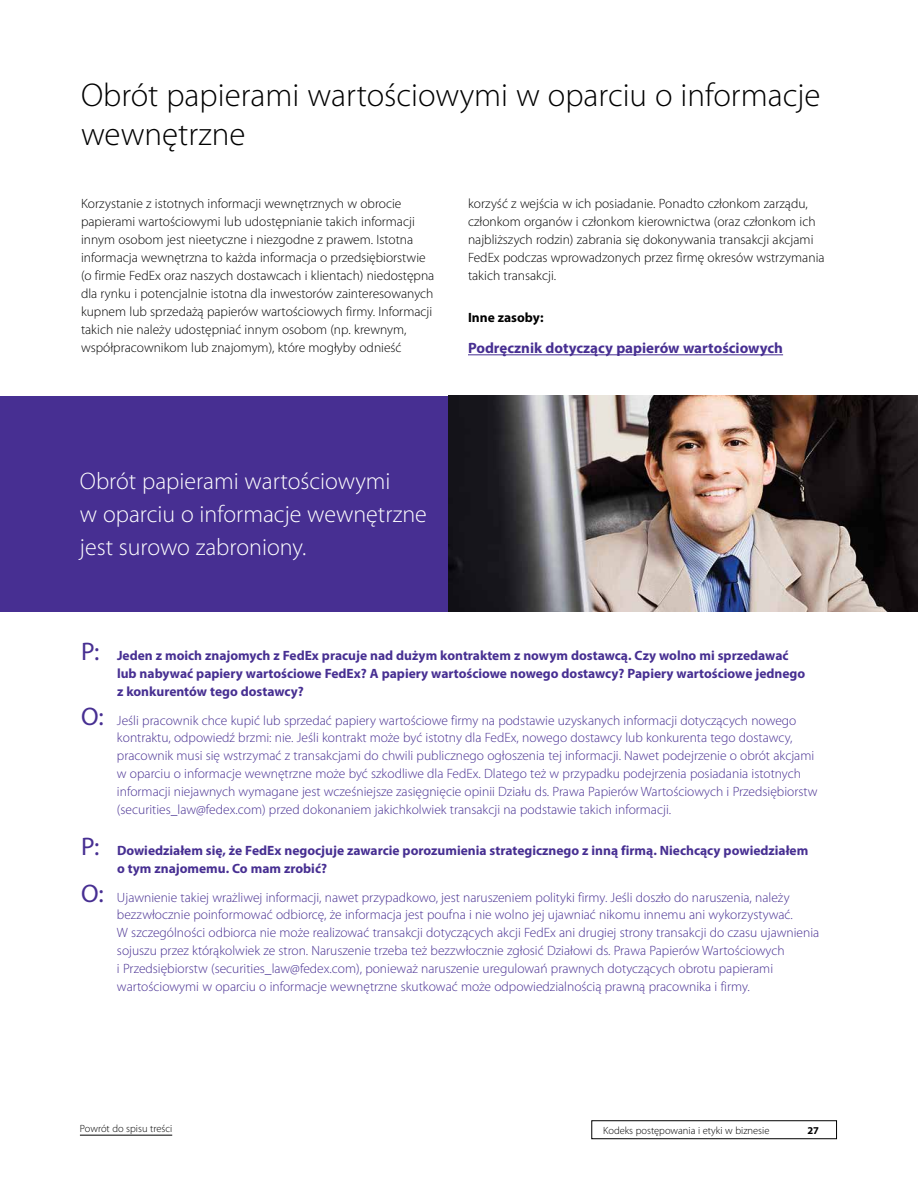
<style>
.page{position:relative;width:918px;height:1188px;background:#fff}
.page>*{position:absolute;margin:0;border:0;box-sizing:border-box;transform-origin:0 0}
.t1{font:300 33px/39.6px "Myriad Pro";color:#000}
.t2{font:300 24px/33px "Myriad Pro";color:#fff}
.t3{font:700 15px "Myriad Pro";color:#472f92}
.t4{font:300 13.5px/18px "Myriad Pro";color:#472f92}
.t5{font:300 13.5px/18px "Myriad Pro";color:#000}
.t6{font:700 13.5px/18px "Myriad Pro";color:#472f92}
.t7{font:700 13.5px "Myriad Pro";color:#000}
.t8{font:300 10.5px "Myriad Pro";color:#000}
.t9{font:700 10.5px "Myriad Pro";color:#000}
.s1{font-weight:400;font-size:25.5px}
</style>
<div class="page">
<div style="left:592px;top:1121px;width:245px;height:18px;border:1px solid #000"></div>
<hr style="left:80px;top:1135px;width:92px;height:1px;background:#000">
<hr style="left:468px;top:354px;width:315px;height:1px;background:#472f92">
<div style="left:0;top:396px;width:467px;height:216px;background:#472f92"></div>
<img style="left:449px;top:396px;width:469px;height:216px">
<h1 class="t1" style="left:81px;top:75px;width:741px">Obrót papierami wartościowymi w oparciu o informacje wewnętrzne</h1>
<p class="t5" style="left:81px;top:194px;width:355px">Korzystanie z istotnych informacji wewnętrznych w obrocie papierami wartościowymi lub udostępnianie takich informacji innym osobom jest nieetyczne i niezgodne z prawem. Istotna informacja wewnętrzna to każda informacja o przedsiębiorstwie (o firmie FedEx oraz naszych dostawcach i klientach) niedostępna dla rynku i potencjalnie istotna dla inwestorów zainteresowanych kupnem lub sprzedażą papierów wartościowych firmy. Informacji takich nie należy udostępniać innym osobom (np. krewnym, współpracownikom lub znajomym), które mogłyby odnieść</p>
<p class="t5" style="left:468px;top:194px;width:358px">korzyść z wejścia w ich posiadanie. Ponadto członkom zarządu, członkom organów i członkom kierownictwa (oraz członkom ich najbliższych rodzin) zabrania się dokonywania transakcji akcjami FedEx podczas wprowadzonych przez firmę okresów wstrzymania takich transakcji.</p>
<p class="t7" style="left:468px;top:309px;width:77px">Inne zasoby:</p>
<p class="t3" style="left:468px;top:338px;width:317px">Podręcznik dotyczący papierów wartościowych</p>
<h2 class="t2" style="left:80px;top:464px;width:348px">Obrót papierami wartościowymi<br>w oparciu o informacje wewnętrzne jest surowo zabroniony.</h2>
<p class="t6" style="left:117px;top:646px;width:690px;text-indent:-36px"><span class="s1">P:</span> Jeden z moich znajomych z FedEx pracuje nad dużym kontraktem z nowym dostawcą. Czy wolno mi sprzedawać lub nabywać papiery wartościowe FedEx? A papiery wartościowe nowego dostawcy? Papiery wartościowe jednego z konkurentów tego dostawcy?</p>
<p class="t4" style="left:117px;top:711px;width:702px;text-indent:-36px"><span class="s1">O:</span> Jeśli pracownik chce kupić lub sprzedać papiery wartościowe firmy na podstawie uzyskanych informacji dotyczących nowego kontraktu, odpowiedź brzmi: nie. Jeśli kontrakt może być istotny dla FedEx, nowego dostawcy lub konkurenta tego dostawcy, pracownik musi się wstrzymać z transakcjami do chwili publicznego ogłoszenia tej informacji. Nawet podejrzenie o obrót akcjami w oparciu o informacje wewnętrzne może być szkodliwe dla FedEx. Dlatego też w przypadku podejrzenia posiadania istotnych informacji niejawnych wymagane jest wcześniejsze zasięgnięcie opinii Działu ds. Prawa Papierów Wartościowych i Przedsiębiorstw (securities_law@fedex.com) przed dokonaniem jakichkolwiek transakcji na podstawie takich informacji.</p>
<p class="t6" style="left:117px;top:841px;width:693px;text-indent:-36px"><span class="s1">P:</span> Dowiedziałem się, że FedEx negocjuje zawarcie porozumienia strategicznego z inną firmą. Niechcący powiedziałem o tym znajomemu. Co mam zrobić?</p>
<p class="t4" style="left:117px;top:888px;width:704px;text-indent:-36px"><span class="s1">O:</span> Ujawnienie takiej wrażliwej informacji, nawet przypadkowo, jest naruszeniem polityki firmy. Jeśli doszło do naruszenia, należy bezzwłocznie poinformować odbiorcę, że informacja jest poufna i nie wolno jej ujawniać nikomu innemu ani wykorzystywać.<br>W szczególności odbiorca nie może realizować transakcji dotyczących akcji FedEx ani drugiej strony transakcji do czasu ujawnienia sojuszu przez którąkolwiek ze stron. Naruszenie trzeba też bezzwłocznie zgłosić Działowi ds. Prawa Papierów Wartościowych<br>i Przedsiębiorstw (securities_law@fedex.com), ponieważ naruszenie uregulowań prawnych dotyczących obrotu papierami wartościowymi w oparciu o informacje wewnętrzne skutkować może odpowiedzialnością prawną pracownika i firmy.</p>
<p class="t8" style="left:80px;top:1122px;width:94px">Powrót do spisu treści</p>
<p class="t8" style="left:603px;top:1124px;width:168px">Kodeks postępowania i etyki w biznesie</p>
<p class="t9" style="left:807px;top:1123px;width:13px">27</p>
</div>
